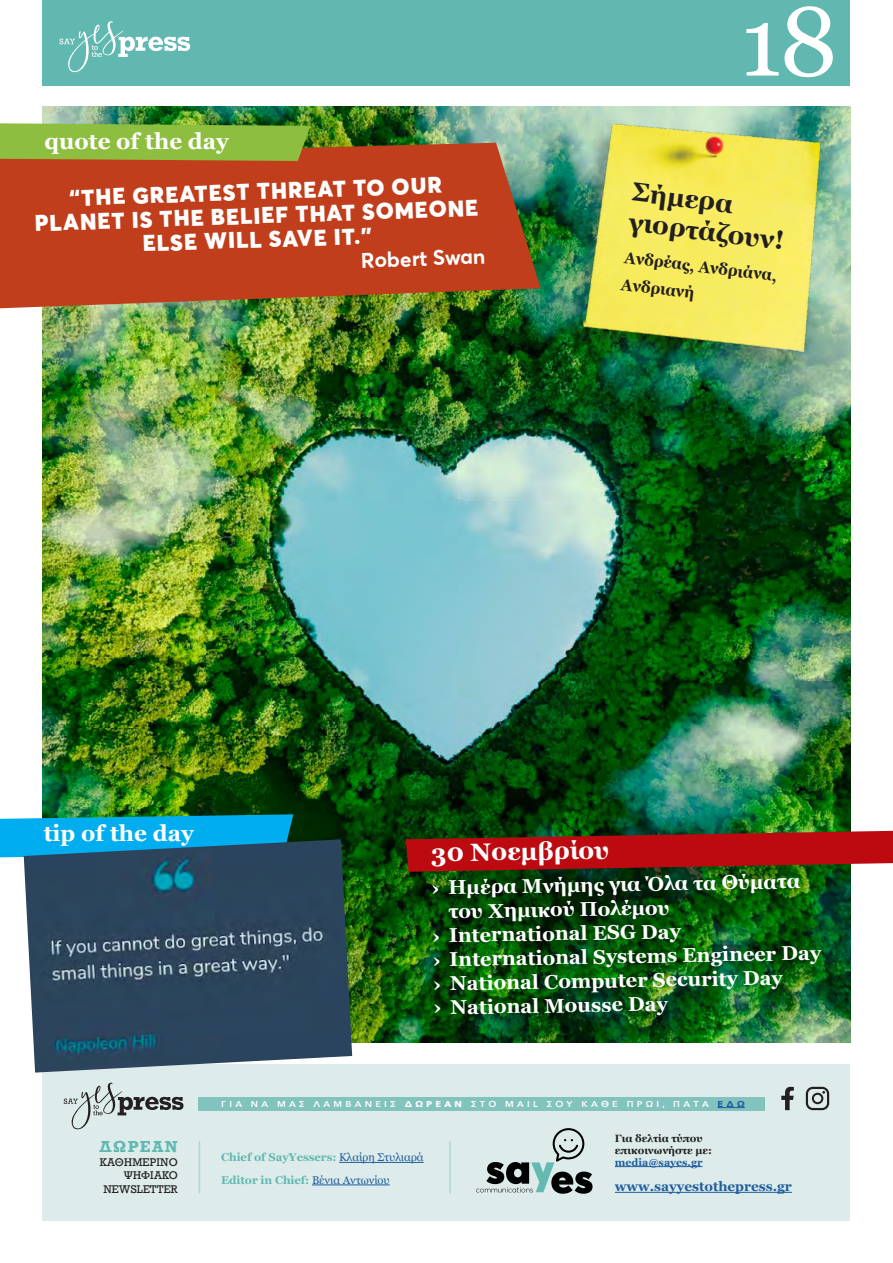
<style>
.page{position:relative;width:893px;height:1263px;background:#fff}
.page>*{position:absolute;margin:0;border:0;box-sizing:border-box;transform-origin:0 0}
.t1{font:97.5px "Georgia";color:#fff}
.t2{font:700 26.1px/30.5px "Georgia";color:#231f20}
.t3{font:700 25.05px "Georgia";color:#fff}
.t4{font:900 22.5px/24px "Averta";color:#fff;text-align:center}
.t5{font:700 22.5px "Georgia";color:#fff}
.t6{font:700 21px "Averta";color:#fff}
.t7{font:700 19.95px "Georgia";color:#fff}
.t8{font:700 16.35px/27.3px "Georgia";color:#231f20;scale:.93 1}
.t9{font:700 15px "Rockwell";letter-spacing:.095em;color:#61b8b0}
.t10{font:700 13.5px "Georgia";color:#215e9e}
.t11{font:700 11.25px/22.5px "Georgia";letter-spacing:-.005em;color:#61b8b0}
.t12{font:700 10.5px/12px "Georgia";color:#231f20}
.t13{font:10.5px/13.5px "Rockwell";color:#231f20;text-align:right}
.t14{font:700 10.5px "Georgia";color:#215e9e}
.t15{font:600 8.55px "Avenir Next";letter-spacing:.34em;color:#fff;scale:1.11 1}
.s1{font-weight:700}
.s2{font-weight:700;color:#215e9e}
.s3{font-weight:400;color:#215e9e}
</style>
<div class="page">
<div style="left:43px;top:0;width:807px;height:85px;background:#61b8b0"></div>
<svg style="left:60px;top:21px;width:130px;height:51px"></svg>
<img style="left:43px;top:106px;width:807px;height:937px">
<svg style="left:0;top:143px;width:541px;height:165px;background:#b44620"></svg>
<svg style="left:0;top:123px;width:310px;height:38px;background:#8cb53d"></svg>
<svg style="left:0;top:814px;width:293px;height:43px;background:#07a9dd"></svg>
<div style="left:43px;top:1064px;width:807px;height:156px;background:#ddecea"></div>
<svg style="left:64px;top:1083px;width:120px;height:46px"></svg>
<svg style="left:781px;top:1087px;width:13px;height:23px"></svg>
<svg style="left:806px;top:1087px;width:23px;height:23px"></svg>
<hr style="left:339px;top:1162px;width:85px;height:1px;background:#215e9e">
<hr style="left:312px;top:1184px;width:78px;height:1px;background:#215e9e">
<svg style="left:476px;top:1128px;width:116px;height:66px"></svg>
<hr style="left:615px;top:1166px;width:87px;height:1px;background:#215e9e">
<hr style="left:615px;top:1192px;width:177px;height:1px;background:#215e9e">
<hr style="left:199px;top:1141px;width:1px;height:52px;background:#b0d6d2">
<hr style="left:449px;top:1141px;width:2px;height:52px;background:#b0d6d2">
<div style="left:198px;top:1097px;width:567px;height:13px;background:#82c3bd"></div>
<svg style="left:717px;top:1107px;width:28px;height:1px"></svg>
<img style="left:566px;top:106px;width:272px;height:265px">
<svg style="left:406px;top:831px;width:487px;height:41px;background:#9b1a14"></svg>
<img style="left:24px;top:839px;width:328px;height:233px">
<p class="t5" style="left:45px;top:124px;width:186px">quote of the day</p>
<p class="t4" style="left:34px;top:187px;width:445px;rotate:-2deg">“THE GREATEST THREAT TO OUR<br>PLANET IS THE BELIEF THAT SOMEONE<br>ELSE WILL SAVE IT.”</p>
<p class="t6" style="left:360px;top:247px;width:126px;rotate:-2deg">Robert Swan</p>
<h1 class="t1" style="left:740px;top:-29px;width:99px">18</h1>
<h2 class="t2" style="left:635px;top:175px;width:158px;rotate:7deg">Σήμερα γιορτάζουν!</h2>
<p class="t8" style="left:626px;top:243px;width:167px;rotate:7deg">Ανδρέας, Ανδριάνα,<br>Ανδριανή</p>
<p class="t5" style="left:44px;top:816px;width:152px">tip of the day</p>
<p class="t3" style="left:431px;top:834px;width:180px;rotate:-1deg">30 Νοεμβρίου</p>
<p class="t7" style="left:431px;top:872px;width:370px;rotate:-1deg">› Ημέρα Μνήμης για Όλα τα Θύματα</p>
<p class="t7" style="left:448px;top:896px;width:223px;rotate:-1deg">του Χημικού Πολέμου</p>
<p class="t7" style="left:432px;top:920px;width:250px;rotate:-1deg">› International ESG Day</p>
<p class="t7" style="left:433px;top:944px;width:390px;rotate:-1deg">› International Systems Engineer Day</p>
<p class="t7" style="left:433px;top:968px;width:351px;rotate:-1deg">› National Computer Security Day</p>
<p class="t7" style="left:433px;top:992px;width:236px;rotate:-1deg">› National Mousse Day</p>
<p class="t9" style="left:99px;top:1137px;width:80px">ΔΩΡΕΑΝ</p>
<p class="t13" style="left:100px;top:1155px;width:79px">ΚΑΘΗΜΕΡΙΝΟ<br>ΨΗΦΙΑΚΟ<br>NEWSLETTER</p>
<p class="t15" style="left:221px;top:1097px;width:473px">ΓΙΑ ΝΑ ΜΑΣ ΛΑΜΒΑΝΕΙΣ <span class="s1">ΔΩΡΕΑΝ</span> ΣΤΟ MAIL ΣΟΥ ΚΑΘΕ ΠΡΩΙ, ΠΑΤΑ <span class="s2">ΕΔΩ</span></p>
<p class="t11" style="left:221px;top:1146px;width:204px">Chief of SayΥessers: <span class="s3">Κλαίρη Στυλιαρά<br></span>Editor in Chief: <span class="s3">Βένια Αντωνίου</span></p>
<p class="t12" style="left:615px;top:1131px;width:99px">Για δελτία τύπου επικοινωνήστε με:</p>
<p class="t14" style="left:615px;top:1154px;width:89px">media@sayes.gr</p>
<p class="t10" style="left:615px;top:1176px;width:179px">www.sayyestothepress.gr</p>
</div>
